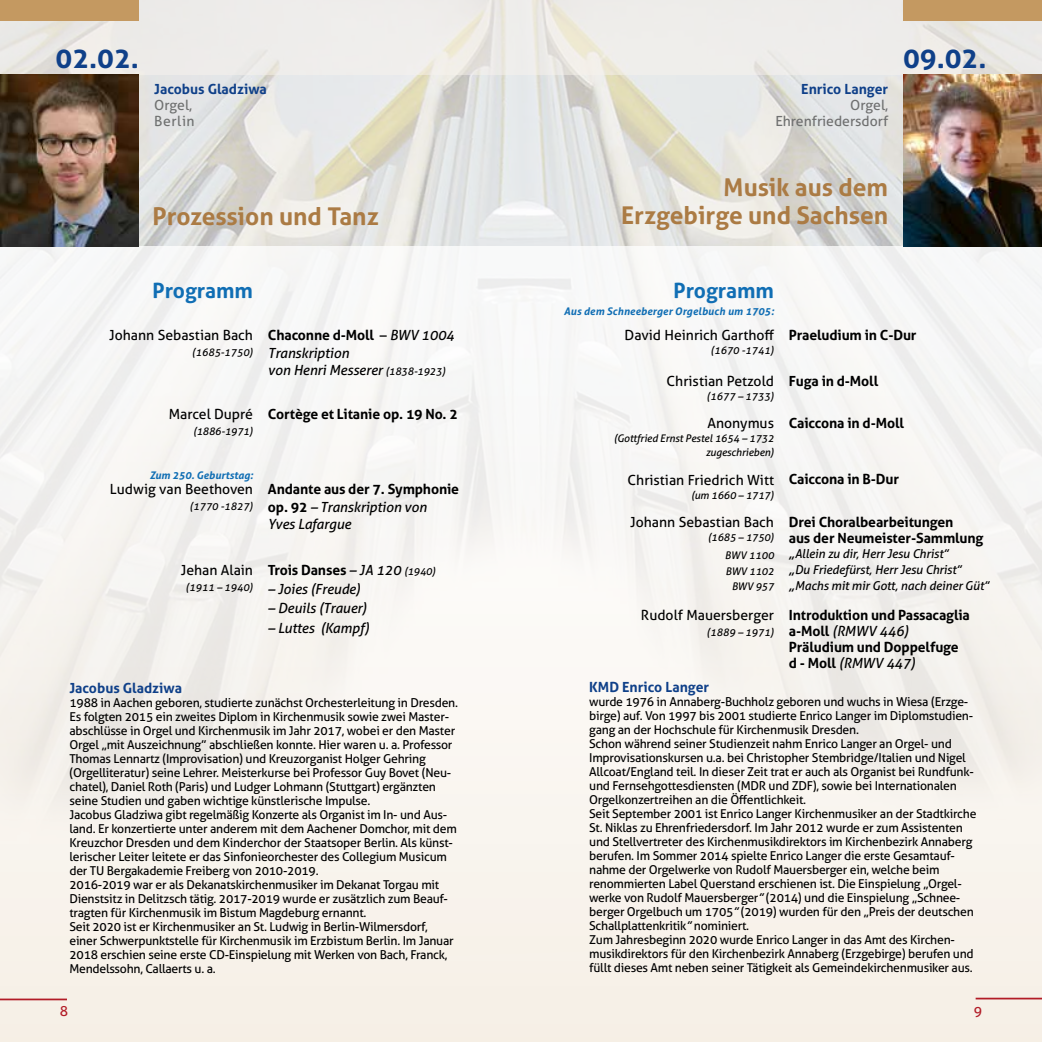
<style>
.page{position:relative;width:1042px;height:1042px;background:#fff}
.page>*{position:absolute;margin:0;border:0;box-sizing:border-box;transform-origin:0 0}
.t1{font:700 28px "Aller";color:#0f4089}
.t2{font:700 24.5px/28px "Aller";color:#ab7b44;text-align:right}
.t3{font:700 21px "Aller";color:#106eb4}
.t4{font:700 14px/15.8px "Aller";letter-spacing:-.01em;color:#000}
.t5{font:14px "Aller";color:#000}
.t6{font:italic 14px/17.5px "Aller";letter-spacing:-.01em;color:#000}
.t7{font:700 14px "Aller";color:#0f4089}
.t8{font:14px/15.8px "Aller";color:#6f7070;text-align:right}
.t9{font:14px/15.8px "Aller";letter-spacing:.04em;color:#6f7070}
.t10{font:14px "Aller";color:#b21c27}
.t11{font:12.25px/14px "Aller";letter-spacing:-.02em;color:#000}
.t12{font:italic 12.25px/15.8px "Aller";letter-spacing:-.01em;color:#000}
.t13{font:italic 10.5px/14px "Aller";letter-spacing:-.01em;color:#000;text-align:right}
.t14{font:italic 700 10.5px "Aller";letter-spacing:.01em;color:#106eb4}
.s1{font-weight:700;font-style:normal}
.s2{font-style:normal}
.s3{font-size:10.5px}
.s4{font-weight:400;font-style:italic}
.s5{font-weight:400;font-style:italic;font-size:10.5px}
.s6{font-size:14px}
.s7{font-style:italic}
</style>
<div class="page">
<img style="left:139px;top:74px;width:764px;height:173px">
<div style="left:521px;top:247px;width:521px;height:795px;background:#f7f4f0"></div>
<div style="left:0;top:247px;width:521px;height:795px;background:#f7f4ef"></div>
<svg style="left:521px;top:0;width:521px;height:74px;fill:#eeecea"></svg>
<svg style="left:0;top:0;width:521px;height:74px;fill:#eeecea"></svg>
<div style="left:903px;top:0;width:139px;height:20px;background:#c49961"></div>
<div style="left:0;top:0;width:139px;height:20px;background:#c49961"></div>
<img style="left:903px;top:74px;width:139px;height:173px">
<img style="left:0;top:74px;width:139px;height:173px">
<hr style="left:0;top:998px;width:67px;height:2px;background:#b21c27">
<hr style="left:975px;top:997px;width:67px;height:2px;background:#b21c27">
<h1 class="t1" style="left:56px;top:41px;width:85px">02.02.</h1>
<p class="t7" style="left:154px;top:81px;width:114px">Jacobus Gladziwa</p>
<p class="t9" style="left:154px;top:97px;width:42px">Orgel,<br>Berlin</p>
<h2 class="t2" style="left:153px;top:202px;width:228px">Prozession und Tanz</h2>
<h3 class="t3" style="left:152px;top:277px;width:102px">Programm</h3>
<p class="t5" style="left:109px;top:327px;width:145px">Johann Sebastian Bach</p>
<p class="t13" style="left:192px;top:345px;width:63px">(1685-1750)</p>
<p class="t5" style="left:169px;top:406px;width:86px">Marcel Dupré</p>
<p class="t13" style="left:193px;top:424px;width:62px">(1886-1971)</p>
<p class="t14" style="left:150px;top:468px;width:105px">Zum 250. Geburtstag:</p>
<p class="t5" style="left:110px;top:481px;width:145px">Ludwig van Beethoven</p>
<p class="t13" style="left:190px;top:499px;width:65px">(1770 -1827)</p>
<p class="t5" style="left:181px;top:561px;width:74px">Jehan Alain</p>
<p class="t13" style="left:186px;top:580px;width:69px">(1911 – 1940)</p>
<p class="t6" style="left:268px;top:326px;width:188px"><span class="s1">Chaconne d-Moll</span> <span class="s2">–</span> BWV 1004<br>Transkription<br>von Henri Messerer <span class="s3">(1838-1923)</span></p>
<p class="t4" style="left:268px;top:406px;width:191px">Cortège et Litanie op. 19 No. 2</p>
<p class="t4" style="left:268px;top:480px;width:193px;line-height:17.5px">Andante aus der 7. Symphonie op. 92 <span class="s4">– Transkription von<br>Yves Lafargue</span></p>
<p class="t4" style="left:268px;top:562px;width:169px">Trois Danses <span class="s4">– JA 120</span> <span class="s5">(1940)</span></p>
<p class="t6" style="left:268px;top:580px;width:94px">– Joies (Freude)</p>
<p class="t6" style="left:268px;top:599px;width:101px">– Deuils (Trauer)</p>
<p class="t6" style="left:268px;top:619px;width:103px">– Luttes (Kampf)</p>
<p class="t7" style="left:69px;top:679px;width:114px">Jacobus Gladziwa</p>
<p class="t11" style="left:69px;top:695px;width:390px">1988 in Aachen geboren, studierte zunächst Orchesterleitung in Dresden.<br>Es folgten 2015 ein zweites Diplom in Kirchenmusik sowie zwei Master&shy;abschlüsse in Orgel und Kirchenmusik im Jahr 2017, wobei er den Master Orgel „mit Auszeichnung” abschließen konnte. Hier waren u. a. Professor Thomas Lennartz (Improvisation) und Kreuzorganist Holger Gehring (Orgelliteratur) seine Lehrer. Meisterkurse bei Professor Guy Bovet (Neu&shy;chatel), Daniel Roth (Paris) und Ludger Lohmann (Stuttgart) ergänzten seine Studien und gaben wichtige künstlerische Impulse.<br>Jacobus Gladziwa gibt regelmäßig Konzerte als Organist im In- und Aus&shy;land. Er konzertierte unter anderem mit dem Aachener Domchor, mit dem Kreuzchor Dresden und dem Kinderchor der Staatsoper Berlin. Als künst&shy;lerischer Leiter leitete er das Sinfonieorchester des Collegium Musicum der TU Bergakademie Freiberg von 2010-2019.<br>2016-2019 war er als Dekanatskirchenmusiker im Dekanat Torgau mit Dienstsitz in Delitzsch tätig. 2017-2019 wurde er zusätzlich zum Beauf&shy;tragten für Kirchenmusik im Bistum Magdeburg ernannt.<br>Seit 2020 ist er Kirchenmusiker an St. Ludwig in Berlin-Wilmersdorf, einer Schwerpunktstelle für Kirchenmusik im Erzbistum Berlin. Im Januar 2018 erschien seine erste CD-Einspielung mit Werken von Bach, Franck, Mendelssohn, Callaerts u. a.</p>
<p class="t7" style="left:801px;top:81px;width:88px">Enrico Langer</p>
<p class="t8" style="left:775px;top:97px;width:114px">Orgel,<br>Ehrenfriedersdorf</p>
<h1 class="t1" style="left:903px;top:41px;width:85px">09.02.</h1>
<h2 class="t2" style="left:621px;top:173px;width:268px">Musik aus dem<br>Erzgebirge und Sachsen</h2>
<h3 class="t3" style="left:673px;top:277px;width:102px">Programm</h3>
<p class="t14" style="left:564px;top:305px;width:212px">Aus dem Schneeberger Orgelbuch um 1705:</p>
<p class="t5" style="left:624px;top:327px;width:151px">David Heinrich Garthoff</p>
<p class="t13" style="left:710px;top:344px;width:65px">(1670 -1741)</p>
<p class="t5" style="left:666px;top:372px;width:109px">Christian Petzold</p>
<p class="t13" style="left:706px;top:389px;width:69px">(1677 – 1733)</p>
<p class="t5" style="left:707px;top:415px;width:68px">Anonymus</p>
<p class="t13" style="left:614px;top:431px;width:162px">(Gottfried Ernst Pestel 1654 – 1732 zugeschrieben)</p>
<p class="t5" style="left:627px;top:471px;width:148px">Christian Friedrich Witt</p>
<p class="t13" style="left:691px;top:488px;width:85px">(um 1660 – 1717)</p>
<p class="t5" style="left:630px;top:513px;width:145px">Johann Sebastian Bach</p>
<p class="t13" style="left:708px;top:528px;width:68px;line-height:18px">(1685 – 1750)<br>BWV 1100</p>
<p class="t13" style="left:725px;top:563px;width:50px;line-height:15.8px;text-align:center">BWV 1102<br>BWV 957</p>
<p class="t5" style="left:641px;top:607px;width:135px">Rudolf Mauersberger</p>
<p class="t13" style="left:706px;top:625px;width:69px">(1889 – 1971)</p>
<p class="t4" style="left:789px;top:327px;width:129px">Praeludium in C-Dur</p>
<p class="t4" style="left:789px;top:373px;width:91px">Fuga in d-Moll</p>
<p class="t4" style="left:789px;top:415px;width:116px">Caiccona in d-Moll</p>
<p class="t4" style="left:789px;top:471px;width:112px">Caiccona in B-Dur</p>
<p class="t4" style="left:789px;top:514px;width:196px">Drei Choralbearbeitungen<br>aus der Neumeister-Sammlung</p>
<p class="t12" style="left:789px;top:546px;width:202px"><span class="s6">„</span>Allein zu dir, Herr Jesu Christ”<br><span class="s6">„</span>Du Friedefürst, Herr Jesu Christ” <span class="s6">„</span>Machs mit mir Gott, nach deiner Güt”</p>
<p class="t4" style="left:789px;top:607px;width:182px">Introduktion und Passacaglia a-Moll <span class="s4">(RMWV 446)<br></span>Präludium und Doppelfuge d - Moll <span class="s4">(RMWV 447)</span></p>
<p class="t7" style="left:589px;top:678px;width:121px">KMD Enrico Langer</p>
<p class="t11" style="left:589px;top:695px;width:389px">wurde 1976 in Annaberg-Buchholz geboren und wuchs in Wiesa (Erzge&shy;birge) auf. Von 1997 bis 2001 studierte Enrico Langer im Diplomstudien&shy;gang an der Hochschule für Kirchenmusik Dresden.<br>Schon während seiner Studienzeit nahm Enrico Langer an Orgel- und Improvisationskursen u.a. bei Christopher Stembridge/Italien und Nigel Allcoat/England teil. In dieser Zeit trat er auch als Organist bei Rundfunk&shy;und Fernsehgottesdiensten (MDR und ZDF), sowie bei Internationalen Orgelkonzertreihen an die Öffentlichkeit.<br>Seit September 2001 ist Enrico Langer Kirchenmusiker an der Stadtkirche St. Niklas zu Ehrenfriedersdorf. Im Jahr 2012 wurde er zum Assistenten und Stellvertreter des Kirchenmusikdirektors im Kirchenbezirk Annaberg berufen. Im Sommer 2014 spielte Enrico Langer die erste Gesamtauf&shy;nahme der Orgelwerke von Rudolf Mauersberger ein, welche beim renommierten Label Querstand erschienen ist. Die Einspielung „Orgel&shy;werke von Rudolf Mauersberger<span class="s7">”</span> (2014) und die Einspielung „Schnee&shy;berger Orgelbuch um 1705<span class="s7">”</span> (2019) wurden für den „Preis der deutschen Schallplattenkritik<span class="s7">”</span> nominiert.<br>Zum Jahresbeginn 2020 wurde Enrico Langer in das Amt des Kirchen&shy;musikdirektors für den Kirchenbezirk Annaberg (Erzgebirge) berufen und füllt dieses Amt neben seiner Tätigkeit als Gemeindekirchenmusiker aus.</p>
<p class="t10" style="left:60px;top:1002px;width:10px">8</p>
<p class="t10" style="left:974px;top:1002px;width:10px">9</p>
</div>
